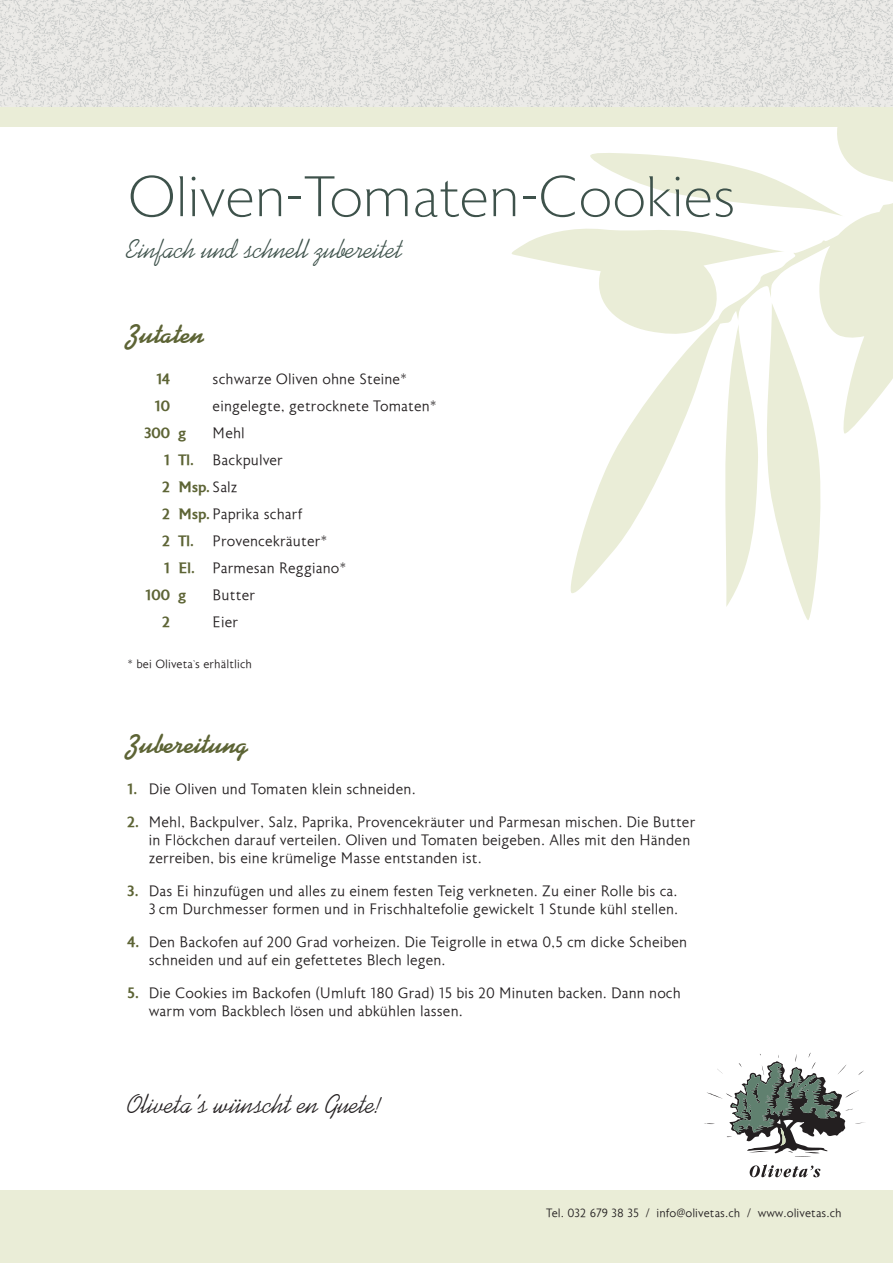
<style>
.page{position:relative;width:893px;height:1263px;background:#fff}
.page>*{position:absolute;margin:0;border:0;box-sizing:border-box;transform-origin:0 0}
.t1{font:57px "Astoria EXTRALIGHT";color:#3e524b}
.t2{font:27px "Kaufmann BT";color:#3e524b}
.t3{font:27px "Kaufmann BT";color:#231f20}
.t4{font:700 27px "Kaufmann BT";color:#5d6435}
.t5{font:300 15px/18px "Astoria";color:#231f20}
.t6{font:500 15px "Astoria";color:#5d6435}
.t7{font:300 12px "Astoria";color:#231f20}
.s1{font-weight:500;color:#5d6435}
.s2{font-weight:300;color:#231f20}
</style>
<div class="page">
<svg style="left:506px;top:126px;width:387px;height:494px"></svg>
<div style="left:0;top:1191px;width:893px;height:72px;background:#eaedd7"></div>
<div style="left:0;top:105px;width:893px;height:21px;background:#eaedd7"></div>
<img style="left:0;top:0;width:893px;height:106px">
<svg style="left:750px;top:1164px;width:70px;height:13px"></svg>
<svg style="left:704px;top:1053px;width:161px;height:104px"></svg>
<h1 class="t1" style="left:128px;top:166px;width:610px">Oliven-Tomaten-Cookies</h1>
<h2 class="t2" style="left:128px;top:234px;width:277px">Einfach und schnell zubereitet</h2>
<h2 class="t4" style="left:128px;top:318px;width:79px">Zutaten</h2>
<p class="t6" style="left:156px;top:370px;width:15px">14</p>
<p class="t5" style="left:213px;top:370px;width:196px">schwarze Oliven ohne Steine*</p>
<p class="t6" style="left:155px;top:397px;width:17px">10</p>
<p class="t5" style="left:213px;top:397px;width:226px">eingelegte, getrocknete Tomaten*</p>
<p class="t6" style="left:144px;top:424px;width:43px">300 g</p>
<p class="t5" style="left:213px;top:424px;width:34px">Mehl</p>
<p class="t5" style="left:164px;top:451px;width:120px"><span class="s1">1 Tl.</span> Backpulver</p>
<p class="t6" style="left:163px;top:478px;width:77px">2 Msp. <span class="s2">Salz</span></p>
<p class="t5" style="left:163px;top:505px;width:141px"><span class="s1">2 Msp.</span> Paprika scharf</p>
<p class="t5" style="left:163px;top:532px;width:167px"><span class="s1">2 Tl.</span> Provencekräuter*</p>
<p class="t5" style="left:164px;top:559px;width:184px"><span class="s1">1 El.</span> Parmesan Reggiano*</p>
<p class="t6" style="left:146px;top:586px;width:42px">100 g</p>
<p class="t5" style="left:213px;top:586px;width:44px">Butter</p>
<p class="t6" style="left:163px;top:613px;width:9px">2</p>
<p class="t5" style="left:213px;top:613px;width:27px">Eier</p>
<p class="t7" style="left:128px;top:658px;width:126px">* bei Oliveta`s erhältlich</p>
<h2 class="t4" style="left:128px;top:728px;width:123px">Zubereitung</h2>
<p class="t5" style="left:128px;top:780px;width:290px"><span class="s1">1.</span> Die Oliven und Tomaten klein schneiden.</p>
<p class="t5" style="left:149px;top:813px;width:548px;text-indent:-21px"><span class="s1">2.</span> Mehl, Backpulver, Salz, Paprika, Provencekräuter und Parmesan mischen. Die Butter in Flöckchen darauf verteilen. Oliven und Tomaten beigeben. Alles mit den Händen zerreiben, bis eine krümelige Masse entstanden ist.</p>
<p class="t5" style="left:128px;top:882px;width:552px;text-align:right"><span class="s1">3.</span> Das Ei hinzufügen und alles zu einem festen Teig verkneten. Zu einer Rolle bis ca.<br>3 cm Durchmesser formen und in Frischhaltefolie gewickelt 1 Stunde kühl stellen.</p>
<p class="t5" style="left:149px;top:933px;width:540px;text-indent:-21px"><span class="s1">4.</span> Den Backofen auf 200 Grad vorheizen. Die Teigrolle in etwa 0,5 cm dicke Scheiben schneiden und auf ein gefettetes Blech legen.</p>
<p class="t5" style="left:149px;top:984px;width:534px;text-indent:-21px"><span class="s1">5.</span> Die Cookies im Backofen (Umluft 180 Grad) 15 bis 20 Minuten backen. Dann noch warm vom Backblech lösen und abkühlen lassen.</p>
<h2 class="t3" style="left:128px;top:1088px;width:256px">Oliveta’s wünscht en Guete!</h2>
<p class="t7" style="left:546px;top:1207px;width:297px">Tel. 032 679 38 35 / info@olivetas.ch / www.olivetas.ch</p>
</div>
